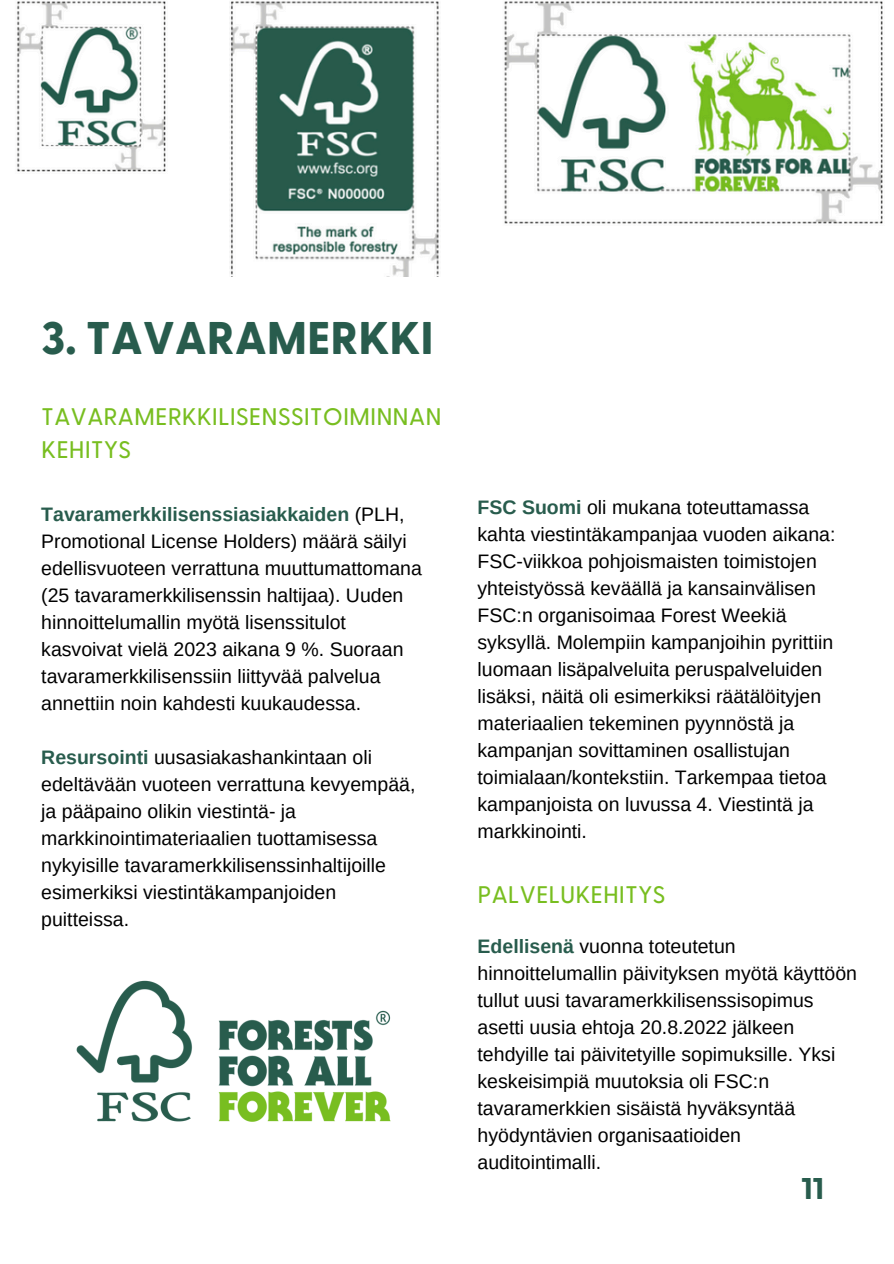
<style>
.page{position:relative;width:894px;height:1264px;background:#fff}
.page>*{position:absolute;margin:0;border:0;box-sizing:border-box;transform-origin:0 0}
.t1{font:800 45.75px "Greycliff CF";color:#285c4d}
.t2{font:800 30px "Greycliff CF";color:#285c4d}
.t3{font:500 24px/32.7px "Greycliff CF";color:#78be20}
.t4{font:19.5px/27px "Arimo";color:#000}
.s1{font-weight:700;color:#285c4d}
</style>
<div class="page">
<img style="left:17px;top:1px;width:866px;height:276px">
<img style="left:76px;top:980px;width:315px;height:141px">
<h1 class="t1" style="left:41px;top:318px;width:394px">3. TAVARAMERKKI</h1>
<h2 class="t3" style="left:41px;top:401px;width:402px">TAVARAMERKKILISENSSITOIMINNAN<br>KEHITYS</h2>
<p class="t4" style="left:41px;top:500px;width:382px"><span class="s1">Tavaramerkkilisenssiasiakkaiden</span> (PLH, Promotional License Holders) määrä säilyi edellisvuoteen verrattuna muuttumattomana (25 tavaramerkkilisenssin haltijaa). Uuden hinnoittelumallin myötä lisenssitulot kasvoivat vielä 2023 aikana 9 %. Suoraan tavaramerkkilisenssiin liittyvää palvelua annettiin noin kahdesti kuukaudessa.</p>
<p class="t4" style="left:41px;top:743px;width:375px"><span class="s1">Resursointi</span> uusasiakashankintaan oli edeltävään vuoteen verrattuna kevyempää, ja pääpaino olikin viestintä- ja markkinointimateriaalien tuottamisessa nykyisille tavaramerkkilisenssinhaltijoille esimerkiksi viestintäkampanjoiden puitteissa.</p>
<p class="t4" style="left:477px;top:494px;width:359px"><span class="s1">FSC Suomi</span> oli mukana toteuttamassa kahta viestintäkampanjaa vuoden aikana:<br>FSC-viikkoa pohjoismaisten toimistojen yhteistyössä keväällä ja kansainvälisen FSC:n organisoimaa Forest Weekiä syksyllä. Molempiin kampanjoihin pyrittiin luomaan lisäpalveluita peruspalveluiden lisäksi, näitä oli esimerkiksi räätälöityjen materiaalien tekeminen pyynnöstä ja kampanjan sovittaminen osallistujan toimialaan/kontekstiin. Tarkempaa tietoa kampanjoista on luvussa 4. Viestintä ja markkinointi.</p>
<p class="t3" style="left:477px;top:879px;width:189px">PALVELUKEHITYS</p>
<h2 class="t4" style="left:477px;top:932px;width:381px"><span class="s1">Edellisenä</span> vuonna toteutetun hinnoittelumallin päivityksen myötä käyttöön tullut uusi tavaramerkkilisenssisopimus asetti uusia ehtoja 20.8.2022 jälkeen tehdyille tai päivitetyille sopimuksille. Yksi keskeisimpiä muutoksia oli FSC:n tavaramerkkien sisäistä hyväksyntää hyödyntävien organisaatioiden auditointimalli.</h2>
<p class="t2" style="left:800px;top:1175px;width:24px">11</p>
</div>
